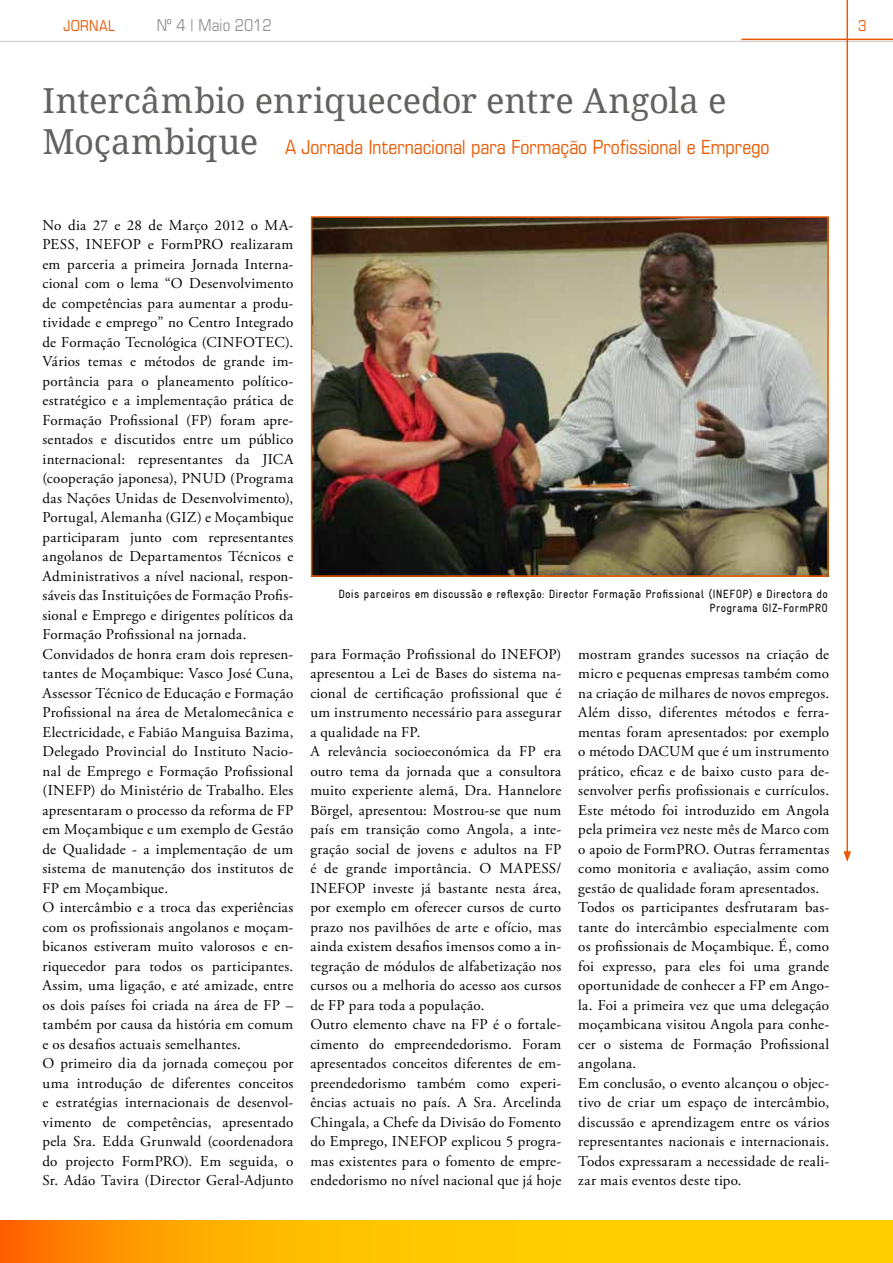
<style>
.page{position:relative;width:893px;height:1263px;background:#fff}
.page>*{position:absolute;margin:0;border:0;box-sizing:border-box;transform-origin:0 0}
.t1{font:34.5px "Droid Serif";color:#626261}
.t2{font:condensed 19.5px "Eurostile LT Std";letter-spacing:-.005em;color:#ea5901}
.t3{font:condensed 16.5px "Eurostile LT Std";color:#7a7b7a}
.t4{font:15px/19.5px "Adobe Garamond Pro";letter-spacing:.015em;color:#000}
.t5{font:condensed 15px "Eurostile LT Std";letter-spacing:.015em;color:#ea5901}
.t6{font:condensed 12px/14.4px "Gravur";letter-spacing:.025em;color:#000;text-align:right}
.s1{font-family:"Droid Serif";font-stretch:normal;font-size:34.5px;color:#626261}
</style>
<div class="page">
<hr style="left:0;top:41px;width:893px;height:1px;background:#cfd0d0">
<hr style="left:741px;top:39px;width:152px;height:1px;background:#ea5901">
<svg style="left:0;top:1220px;width:893px;height:43px;background:#ffb900"></svg>
<hr style="left:846px;top:0;width:2px;height:854px;background:#ea5901">
<svg style="left:843px;top:851px;width:8px;height:11px"></svg>
<img style="left:314px;top:219px;width:512px;height:355px">
<div style="left:311px;top:216px;width:518px;height:361px;border:2px solid #ea5901"></div>
<p class="t5" style="left:64px;top:17px;width:53px">Jornal</p>
<p class="t3" style="left:157px;top:16px;width:117px">Nº 4 | Maio 2012</p>
<p class="t5" style="left:858px;top:17px;width:10px">3</p>
<h1 class="t1" style="left:43px;top:79px;width:685px">Intercâmbio enriquecedor entre Angola e</h1>
<h2 class="t2" style="left:43px;top:135px;width:729px"><span class="s1">Moçambique</span> A Jornada Internacional para Formação Profissional e Emprego</h2>
<p class="t4" style="left:43px;top:216px;width:252px">No dia 27 e 28 de Março 2012 o MA-PESS, INEFOP e FormPRO realizaram em parceria a primeira Jornada Interna&shy;cional com o lema “O Desenvolvimento de competências para aumentar a produ&shy;tividade e emprego” no Centro Integrado de Formação Tecnológica (CINFOTEC).<br>Vários temas e métodos de grande im&shy;portância para o planeamento político&shy;estratégico e a implementação prática de Formação Profissional (FP) foram apre&shy;sentados e discutidos entre um público internacional: representantes da JICA (cooperação japonesa), PNUD (Programa das Nações Unidas de Desenvolvimento), Portugal, Alemanha (GIZ) e Moçambique participaram junto com representantes angolanos de Departamentos Técnicos e Administrativos a nível nacional, respon&shy;sáveis das Instituições de Formação Profis&shy;sional e Emprego e dirigentes políticos da Formação Profissional na jornada.<br>Convidados de honra eram dois represen&shy;tantes de Moçambique: Vasco José Cuna, Assessor Técnico de Educação e Formação Profissional na área de Metalomecânica e Electricidade, e Fabião Manguisa Bazima, Delegado Provincial do Instituto Nacio&shy;nal de Emprego e Formação Profissional (INEFP) do Ministério de Trabalho. Eles apresentaram o processo da reforma de FP em Moçambique e um exemplo de Gestão de Qualidade - a implementação de um sistema de manutenção dos institutos de FP em Moçambique.<br>O intercâmbio e a troca das experiências com os profissionais angolanos e moçam&shy;bicanos estiveram muito valorosos e en&shy;riquecedor para todos os participantes.<br>Assim, uma ligação, e até amizade, entre os dois países foi criada na área de FP – também por causa da história em comum e os desafios actuais semelhantes.<br>O primeiro dia da jornada começou por uma introdução de diferentes conceitos e estratégias internacionais de desenvol&shy;vimento de competências, apresentado pela Sra. Edda Grunwald (coordenadora do projecto FormPRO). Em seguida, o Sr. Adão Tavira (Director Geral-Adjunto</p>
<p class="t6" style="left:338px;top:587px;width:491px">Dois parceiros em discussão e reflexção: Director Formação Profissional (INEFOP) e Directora do<br>Programa GIZ-FormPRO</p>
<p class="t4" style="left:310px;top:645px;width:252px">para Formação Profissional do INEFOP) apresentou a Lei de Bases do sistema na&shy;cional de certificação profissional que é um instrumento necessário para assegurar a qualidade na FP.<br>A relevância socioeconómica da FP era outro tema da jornada que a consultora muito experiente alemã, Dra. Hannelore Börgel, apresentou: Mostrou-se que num país em transição como Angola, a inte&shy;gração social de jovens e adultos na FP é de grande importância. O MAPESS/ INEFOP investe já bastante nesta área, por exemplo em oferecer cursos de curto prazo nos pavilhões de arte e ofício, mas ainda existem desafios imensos como a in&shy;tegração de módulos de alfabetização nos cursos ou a melhoria do acesso aos cursos de FP para toda a população.<br>Outro elemento chave na FP é o fortale&shy;cimento do empreendedorismo. Foram apresentados conceitos diferentes de em&shy;preendedorismo também como experi&shy;ências actuais no país. A Sra. Arcelinda Chingala, a Chefe da Divisão do Fomento do Emprego, INEFOP explicou 5 progra&shy;mas existentes para o fomento de empre&shy;endedorismo no nível nacional que já hoje</p>
<p class="t4" style="left:578px;top:645px;width:252px">mostram grandes sucessos na criação de micro e pequenas empresas também como na criação de milhares de novos empregos.<br>Além disso, diferentes métodos e ferra&shy;mentas foram apresentados: por exemplo o método DACUM que é um instrumento prático, eficaz e de baixo custo para de&shy;senvolver perfis profissionais e currículos.<br>Este método foi introduzido em Angola pela primeira vez neste mês de Marco com o apoio de FormPRO. Outras ferramentas como monitoria e avaliação, assim como gestão de qualidade foram apresentados.<br>Todos os participantes desfrutaram bas&shy;tante do intercâmbio especialmente com os profissionais de Moçambique. É, como foi expresso, para eles foi uma grande oportunidade de conhecer a FP em Ango&shy;la. Foi a primeira vez que uma delegação moçambicana visitou Angola para conhe&shy;cer o sistema de Formação Profissional angolana.<br>Em conclusão, o evento alcançou o objec&shy;tivo de criar um espaço de intercâmbio, discussão e aprendizagem entre os vários representantes nacionais e internacionais.<br>Todos expressaram a necessidade de reali&shy;zar mais eventos deste tipo.</p>
</div>
